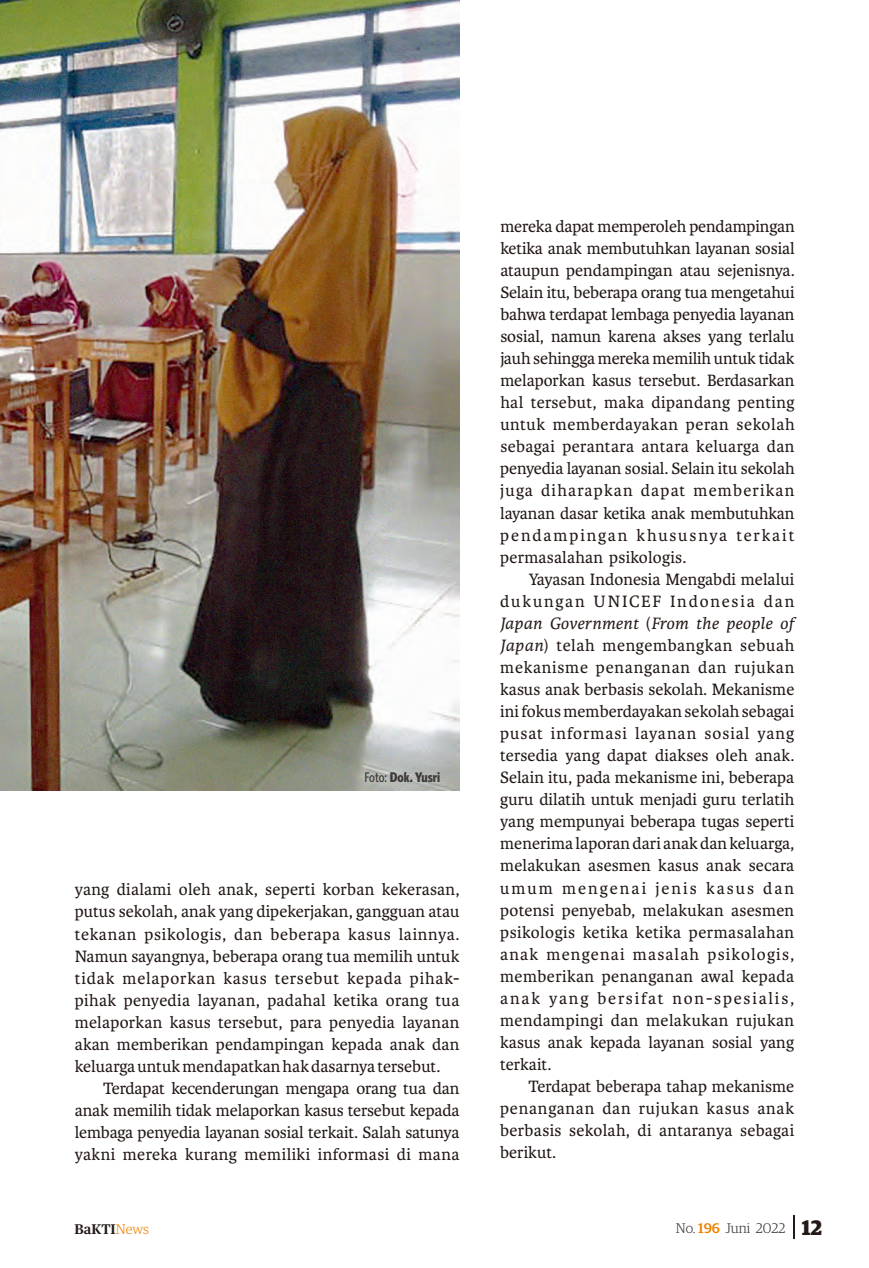
<style>
.page{position:relative;width:869px;height:1268px;background:#fff}
.page>*{position:absolute;margin:0;border:0;box-sizing:border-box;transform-origin:0 0}
.t1{font:700 21px "Guardian Egyp";color:#231916}
.t2{font:17.5px/22.1px "Karmina";letter-spacing:.01em;color:#231916;text-align:justify}
.t3{font:300 14px "Guardian Egyp";color:#3e3a39}
.t4{font:700 14px "Whitney Condensed";color:#3e3a39}
.t5{font:600 14px "Publico Text";color:#231916}
.s1{font-weight:500}
.s2{font-style:italic}
.s3{font-family:"Guardian Egyp";font-weight:300;color:#f08300}
.s4{font-weight:500;color:#f08300}
</style>
<div class="page">
<img style="left:0;top:0;width:459px;height:790px">
<svg style="left:793px;top:1215px;width:1px;height:23px"></svg>
<p class="t4" style="left:364px;top:771px;width:77px"><span class="s1">Foto:</span> Dok. Yusri</p>
<p class="t2" style="left:75px;top:880px;width:386px">yang dialami oleh anak, seperti korban kekerasan, putus sekolah, anak yang dipekerjakan, gangguan atau tekanan psikologis, dan beberapa kasus lainnya.<br>Namun sayangnya, beberapa orang tua memilih untuk tidak melaporkan kasus tersebut kepada pihak&shy;pihak penyedia layanan, padahal ketika orang tua melaporkan kasus tersebut, para penyedia layanan akan memberikan pendampingan kepada anak dan keluarga untuk mendapatkan hak dasarnya tersebut.</p>
<p class="t2" style="left:75px;top:1078px;width:386px;text-indent:28px">Terdapat kecenderungan mengapa orang tua dan anak memilih tidak melaporkan kasus tersebut kepada lembaga penyedia layanan sosial terkait. Salah satunya yakni mereka kurang memiliki informasi di mana</p>
<p class="t2" style="left:500px;top:216px;width:296px">mereka dapat memperoleh pendampingan ketika anak membutuhkan layanan sosial ataupun pendampingan atau sejenisnya.<br>Selain itu, beberapa orang tua mengetahui bahwa terdapat lembaga penyedia layanan sosial, namun karena akses yang terlalu jauh sehingga mereka memilih untuk tidak melaporkan kasus tersebut. Berdasarkan hal tersebut, maka dipandang penting untuk memberdayakan peran sekolah sebagai perantara antara keluarga dan penyedia layanan sosial. Selain itu sekolah juga diharapkan dapat memberikan layanan dasar ketika anak membutuhkan pendampingan khususnya terkait permasalahan psikologis.</p>
<p class="t2" style="left:500px;top:569px;width:295px;text-indent:28px">Yayasan Indonesia Mengabdi melalui dukungan UNICEF Indonesia dan <span class="s2">Japan Government</span> (<span class="s2">From the people of Japan</span>) telah mengembangkan sebuah mekanisme penanganan dan rujukan kasus anak berbasis sekolah. Mekanisme ini fokus memberdayakan sekolah sebagai pusat informasi layanan sosial yang tersedia yang dapat diakses oleh anak.<br>Selain itu, pada mekanisme ini, beberapa guru dilatih untuk menjadi guru terlatih yang mempunyai beberapa tugas seperti menerima laporan dari anak dan keluarga, melakukan asesmen kasus anak secara umum mengenai jenis kasus dan potensi penyebab, melakukan asesmen psikologis ketika ketika permasalahan anak mengenai masalah psikologis, memberikan penanganan awal kepada anak yang bersifat non-spesialis, mendampingi dan melakukan rujukan kasus anak kepada layanan sosial yang terkait.</p>
<p class="t2" style="left:500px;top:1076px;width:295px;text-indent:28px">Terdapat beberapa tahap mekanisme penanganan dan rujukan kasus anak berbasis sekolah, di antaranya sebagai berikut.</p>
<p class="t5" style="left:74px;top:1222px;width:76px">BaKTI<span class="s3">News</span></p>
<p class="t3" style="left:675px;top:1222px;width:111px">No. <span class="s4">196</span> Juni 2022</p>
<p class="t1" style="left:801px;top:1218px;width:22px">12</p>
</div>
